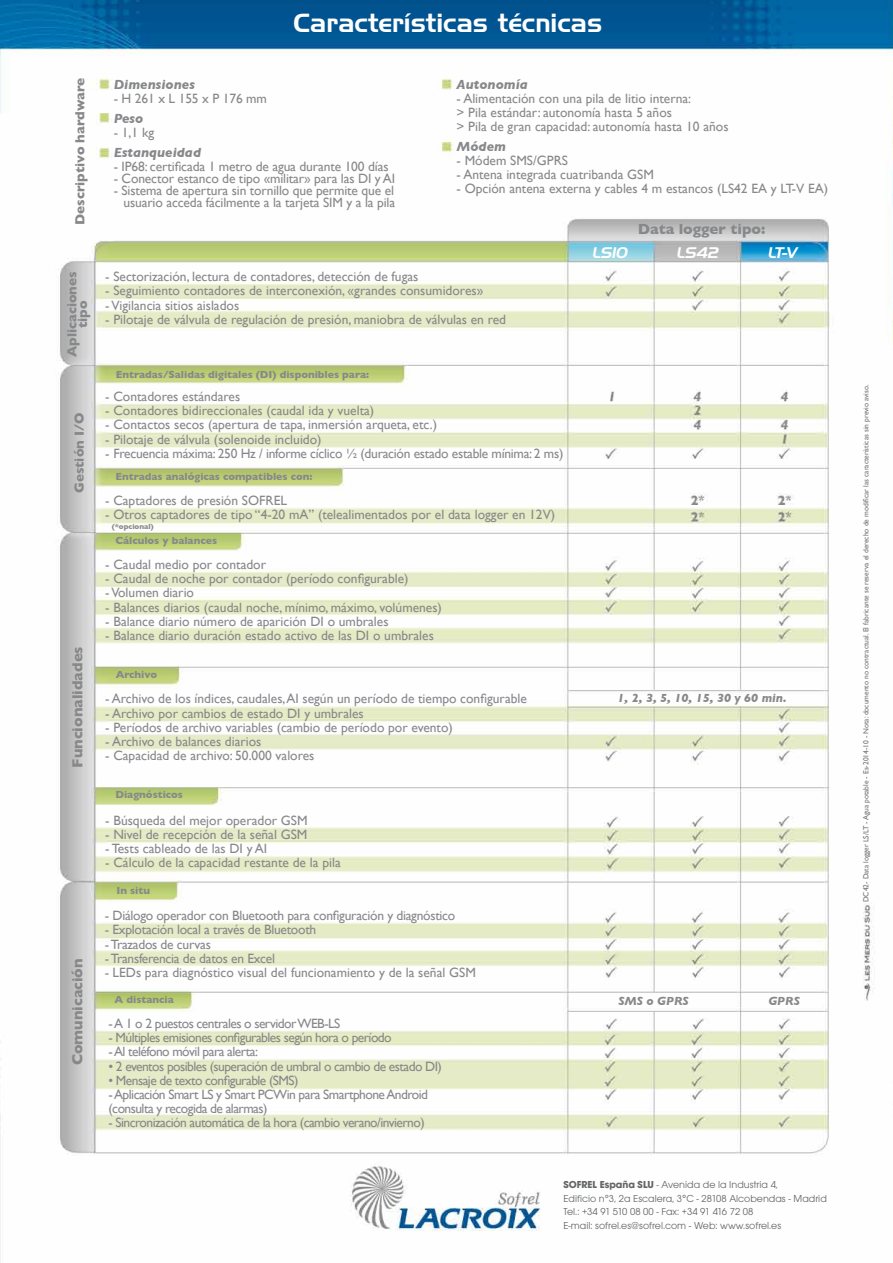
<style>
.page{position:relative;width:893px;height:1263px;background:#fff}
.page>*{position:absolute;margin:0;border:0;box-sizing:border-box;transform-origin:0 0}
.t1{font:25.5px "Handel Gothic BT";color:#fff}
.t2{font:700 15px "Gill Sans";color:#87888a}
.t3{font:italic 15px "Handel Gothic BT";color:#fff}
.t4{font:13.5px/14.1px "Gill Sans";color:#87888a;text-align:right}
.t5{font:13.5px/14.1px "Gill Sans";letter-spacing:-.04em;color:#87888a}
.t6{font:13.5px "Gill Sans";letter-spacing:-.02em;color:#87888a}
.t7{font:700 13.5px/10.5px "Gill Sans";color:#87888a;text-align:center}
.t8{font:italic 700 13.5px "Gill Sans";color:#87888a}
.t9{font:italic 700 12px "Gill Sans";color:#87888a}
.t10{font:10.5px/13.5px "Avant Garde Gothic Itc T";color:#646567}
.t11{font:700 10.5px "Gill Sans";color:#87888a}
.t12{font:7.5px "Gill Sans";color:#707172}
.t13{font:700 7.5px "Gill Sans";color:#87888a}
.s1{font-weight:700}
</style>
<div class="page">
<img style="left:0;top:0;width:893px;height:1263px">
<h1 class="t1" style="left:293px;top:8px;width:310px">Características técnicas</h1>
<p class="t7" style="left:75px;top:225px;width:148px;rotate:-90deg">Descriptivo hardware</p>
<p class="t7" style="left:67px;top:357px;width:87px;rotate:-90deg">Aplicaciones tipo</p>
<p class="t7" style="left:74px;top:493px;width:82px;rotate:-90deg">Gestión I/O</p>
<p class="t2" style="left:69px;top:768px;width:123px;rotate:-90deg">Funcionalidades</p>
<p class="t2" style="left:69px;top:1065px;width:108px;rotate:-90deg">Comunicación</p>
<p class="t8" style="left:114px;top:76px;width:83px">Dimensiones</p>
<p class="t4" style="left:114px;top:91px;width:155px">- H 261 x L 155 x P 176 mm</p>
<p class="t8" style="left:114px;top:110px;width:31px">Peso</p>
<p class="t4" style="left:114px;top:125px;width:42px">- 1,1 kg</p>
<p class="t8" style="left:114px;top:145px;width:89px">Estanqueidad</p>
<p class="t4" style="left:114px;top:159px;width:276px">- IP68: certificada 1 metro de agua durante 100 días</p>
<p class="t4" style="left:114px;top:171px;width:283px">- Conector estanco de tipo «militar» para las DI y AI</p>
<p class="t4" style="left:114px;top:184px;width:283px;line-height:12px">- Sistema de apertura sin tornillo que permite que el usuario acceda fácilmente a la tarjeta SIM y a la pila</p>
<p class="t8" style="left:457px;top:76px;width:73px">Autonomía</p>
<p class="t4" style="left:457px;top:91px;width:273px;text-align:left">- Alimentación con una pila de litio interna:<br>&gt; Pila estándar: autonomía hasta 5 años<br>&gt; Pila de gran capacidad: autonomía hasta 10 años</p>
<p class="t8" style="left:457px;top:139px;width:51px">Módem</p>
<p class="t4" style="left:457px;top:153px;width:113px">- Módem SMS/GPRS</p>
<p class="t4" style="left:457px;top:168px;width:199px">- Antena integrada cuatribanda GSM</p>
<p class="t4" style="left:457px;top:182px;width:373px">- Opción antena externa y cables 4 m estancos (LS42 EA y LT-V EA)</p>
<p class="t2" style="left:638px;top:220px;width:129px">Data logger tipo:</p>
<p class="t3" style="left:592px;top:244px;width:40px">LS10</p>
<p class="t3" style="left:676px;top:244px;width:46px">LS42</p>
<p class="t3" style="left:767px;top:244px;width:30px">LT-V</p>
<p class="t4" style="left:105px;top:270px;width:315px">- Sectorización, lectura de contadores, detección de fugas</p>
<p class="t4" style="left:105px;top:284px;width:379px">- Seguimiento contadores de interconexión, «grandes consumidores»</p>
<p class="t4" style="left:105px;top:298px;width:135px">- Vigilancia sitios aislados</p>
<p class="t4" style="left:105px;top:312px;width:402px">- Pilotaje de válvula de regulación de presión, maniobra de válvulas en red</p>
<p class="t11" style="left:116px;top:368px;width:255px">Entradas/Salidas digitales (DI) disponibles para:</p>
<p class="t4" style="left:105px;top:389px;width:136px">- Contadores estándares</p>
<p class="t4" style="left:105px;top:403px;width:271px">- Contadores bidireccionales (caudal ida y vuelta)</p>
<p class="t4" style="left:105px;top:418px;width:333px">- Contactos secos (apertura de tapa, inmersión arqueta, etc.)</p>
<p class="t4" style="left:105px;top:432px;width:218px">- Pilotaje de válvula (solenoide incluido)</p>
<p class="t6" style="left:105px;top:445px;width:460px">- Frecuencia máxima: 250 Hz / informe cíclico ½ (duración estado estable mínima: 2 ms)</p>
<p class="t4" style="left:105px;top:493px;width:183px">- Captadores de presión SOFREL</p>
<p class="t4" style="left:105px;top:507px;width:451px">- Otros captadores de tipo “4-20 mA” (telealimentados por el data logger en 12V)</p>
<p class="t11" style="left:115px;top:471px;width:198px">Entradas analógicas compatibles con:</p>
<p class="t13" style="left:112px;top:522px;width:43px">(*opcional)</p>
<p class="t11" style="left:115px;top:535px;width:103px">Cálculos y balances</p>
<p class="t4" style="left:105px;top:557px;width:162px">- Caudal medio por contador</p>
<p class="t4" style="left:105px;top:571px;width:305px">- Caudal de noche por contador (período configurable)</p>
<p class="t4" style="left:105px;top:586px;width:90px">- Volumen diario</p>
<p class="t4" style="left:105px;top:600px;width:338px">- Balances diarios (caudal noche, mínimo, máximo, volúmenes)</p>
<p class="t4" style="left:105px;top:614px;width:285px">- Balance diario número de aparición DI o umbrales</p>
<p class="t4" style="left:105px;top:628px;width:330px">- Balance diario duración estado activo de las DI o umbrales</p>
<p class="t11" style="left:116px;top:668px;width:43px">Archivo</p>
<p class="t4" style="left:105px;top:692px;width:423px">- Archivo de los índices, caudales, AI según un período de tiempo configurable</p>
<p class="t4" style="left:105px;top:706px;width:260px">- Archivo por cambios de estado DI y umbrales</p>
<p class="t4" style="left:105px;top:720px;width:349px">- Períodos de archivo variables (cambio de período por evento)</p>
<p class="t4" style="left:105px;top:734px;width:158px">- Archivo de balances diarios</p>
<p class="t4" style="left:105px;top:748px;width:211px">- Capacidad de archivo: 50.000 valores</p>
<p class="t11" style="left:115px;top:789px;width:69px">Diagnósticos</p>
<p class="t4" style="left:105px;top:813px;width:204px">- Búsqueda del mejor operador GSM</p>
<p class="t4" style="left:105px;top:827px;width:204px">- Nivel de recepción de la señal GSM</p>
<p class="t4" style="left:105px;top:841px;width:164px">- Tests cableado de las DI y AI</p>
<p class="t4" style="left:105px;top:855px;width:237px">- Cálculo de la capacidad restante de la pila</p>
<p class="t11" style="left:116px;top:884px;width:35px">In situ</p>
<p class="t6" style="left:105px;top:908px;width:352px">- Diálogo operador con Bluetooth para configuración y diagnóstico</p>
<p class="t6" style="left:105px;top:922px;width:213px">- Explotación local a través de Bluetooth</p>
<p class="t6" style="left:105px;top:936px;width:107px">- Trazados de curvas</p>
<p class="t6" style="left:105px;top:950px;width:172px">- Transferencia de datos en Excel</p>
<p class="t4" style="left:105px;top:965px;width:372px">- LEDs para diagnóstico visual del funcionamiento y de la señal GSM</p>
<p class="t5" style="left:108px;top:1016px;width:233px">- A 1 o 2 puestos centrales o servidor WEB-LS</p>
<p class="t5" style="left:108px;top:1030px;width:285px">- Múltiples emisiones configurables según hora o período</p>
<p class="t5" style="left:108px;top:1045px;width:151px">- Al teléfono móvil para alerta:</p>
<p class="t5" style="left:108px;top:1059px;width:335px">• 2 eventos posibles (superación de umbral o cambio de estado DI)</p>
<p class="t5" style="left:108px;top:1073px;width:192px">• Mensaje de texto configurable (SMS)</p>
<p class="t5" style="left:108px;top:1087px;width:321px">- Aplicación Smart LS y Smart PCWin para Smartphone Android (consulta y recogida de alarmas)</p>
<p class="t5" style="left:108px;top:1115px;width:318px">- Sincronización automática de la hora (cambio verano/invierno)</p>
<p class="t11" style="left:115px;top:993px;width:61px">A distancia</p>
<p class="t9" style="left:617px;top:691px;width:171px">1, 2, 3, 5, 10, 15, 30 y 60 min.</p>
<p class="t9" style="left:618px;top:994px;width:72px">SMS o GPRS</p>
<p class="t9" style="left:768px;top:994px;width:33px">GPRS</p>
<p class="t10" style="left:563px;top:1178px;width:265px"><span class="s1">SOFREL España SLU</span> - Avenida de la Industria 4,<br>Edificio n°3, 2a Escalera, 3°C - 28108 Alcobendas - Madrid Tel.: +34 91 510 08 00 - Fax: +34 91 416 72 08<br>E-mail: sofrel.es@sofrel.com - Web: www.sofrel.es</p>
<p class="t12" style="left:861px;top:902px;width:519px;rotate:-90deg">DC42- Data logger LS/LT - Agua potable - Es-2014-10 - Nota: documento no contractual. El fabricante se reserva el derecho de modificar las características sin previo aviso.</p>
</div>
